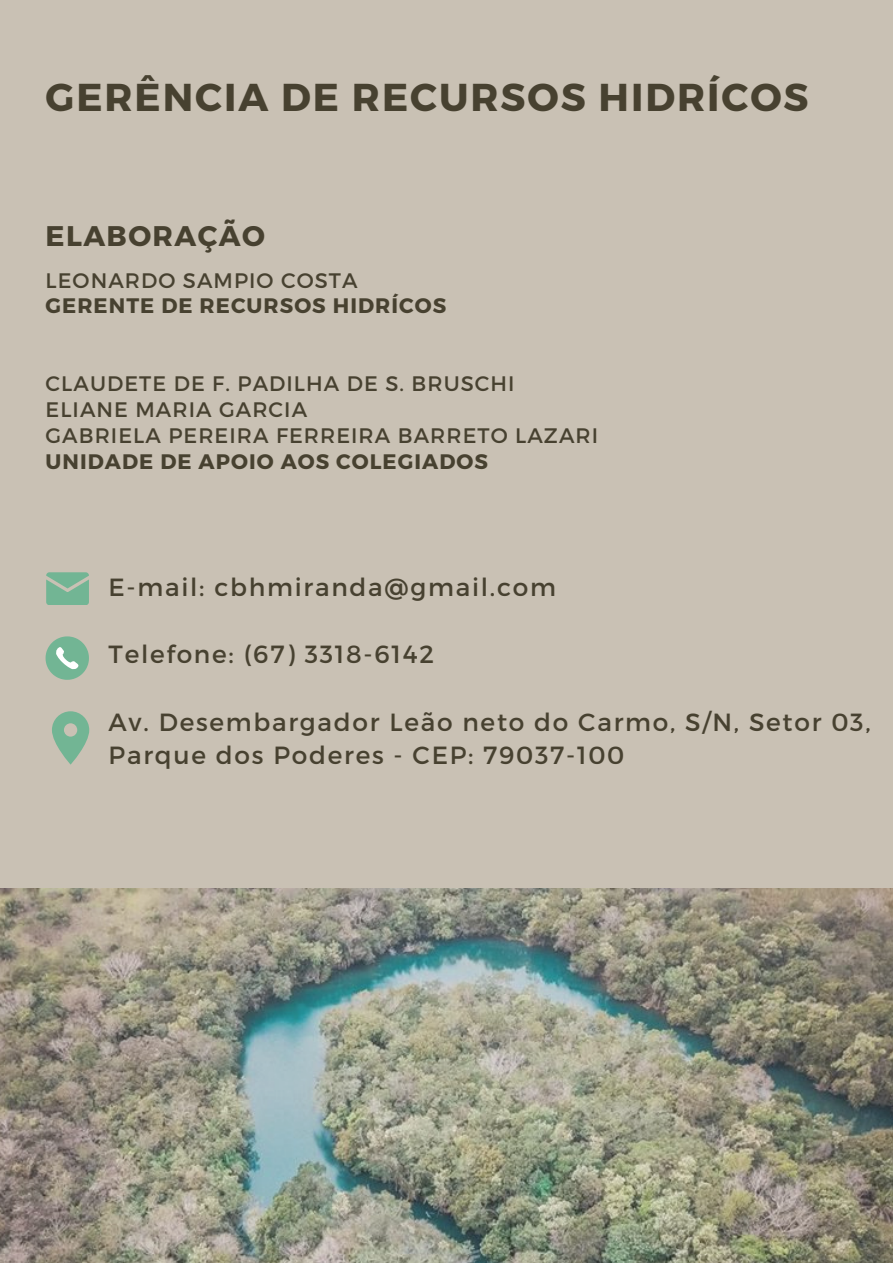
<style>
.page{position:relative;width:893px;height:1264px;background:#fff}
.page>*{position:absolute;margin:0;border:0;box-sizing:border-box;transform-origin:0 0}
.t1{font:700 38.85px "Montserrat";letter-spacing:.05em;color:#474130}
.t2{font:700 28.35px "Montserrat";letter-spacing:.05em;color:#474130}
.t3{font:24.9px/33.8px "Montserrat";letter-spacing:.07em;color:#474130}
.t4{font:21px "Montserrat";letter-spacing:.05em;color:#474130}
.t5{font:700 21px "Montserrat";letter-spacing:.05em;color:#474130}
</style>
<div class="page">
<div style="left:0;top:0;width:892px;height:1262px;background:#c9c1b4"></div>
<img style="left:0;top:888px;width:892px;height:374px">
<svg style="left:46px;top:572px;width:43px;height:33px"></svg>
<svg style="left:46px;top:636px;width:43px;height:43px"></svg>
<svg style="left:52px;top:711px;width:37px;height:53px"></svg>
<p class="t1" style="left:46px;top:72px;width:764px">GERÊNCIA DE RECURSOS HIDRÍCOS</p>
<p class="t2" style="left:46px;top:217px;width:221px">ELABORAÇÃO</p>
<p class="t4" style="left:46px;top:266px;width:313px">LEONARDO SAMPIO COSTA</p>
<p class="t5" style="left:46px;top:292px;width:402px">GERENTE DE RECURSOS HIDRÍCOS</p>
<p class="t4" style="left:46px;top:370px;width:470px">CLAUDETE DE F. PADILHA DE S. BRUSCHI</p>
<p class="t4" style="left:46px;top:395px;width:263px">ELIANE MARIA GARCIA</p>
<p class="t4" style="left:46px;top:421px;width:554px">GABRIELA PEREIRA FERREIRA BARRETO LAZARI</p>
<p class="t5" style="left:46px;top:447px;width:444px">UNIDADE DE APOIO AOS COLEGIADOS</p>
<p class="t3" style="left:109px;top:568px;width:449px">E-mail: cbhmiranda@gmail.com</p>
<p class="t3" style="left:109px;top:636px;width:327px">Telefone: (67) 3318-6142</p>
<p class="t3" style="left:109px;top:703px;width:763px">Av. Desembargador Leão neto do Carmo, S/N, Setor 03,<br>Parque dos Poderes - CEP: 79037-100</p>
</div>
